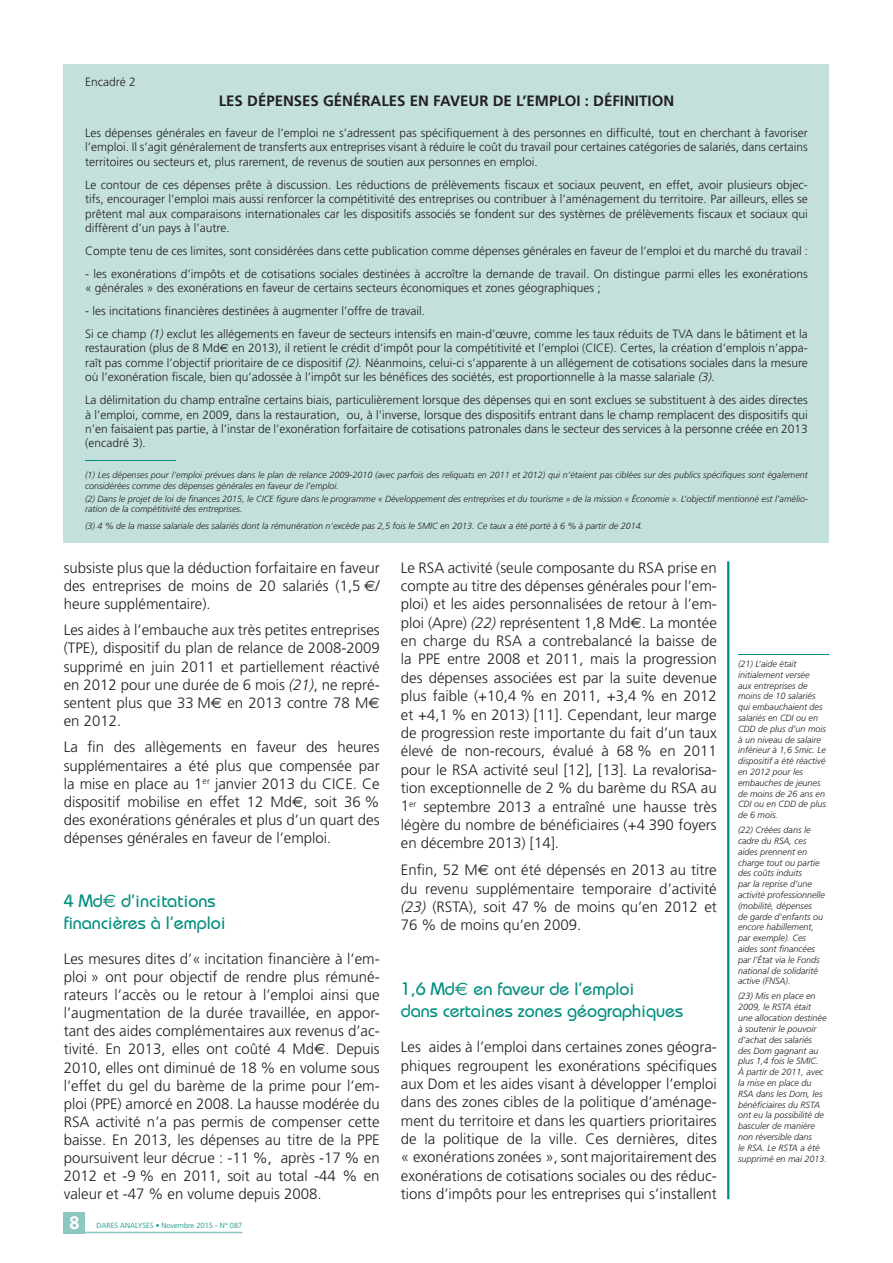
<style>
.page{position:relative;width:893px;height:1263px;background:#fff}
.page>*{position:absolute;margin:0;border:0;box-sizing:border-box;transform-origin:0 0}
.t1{font:500 18px/21.8px "Bauhaus";color:#008e7f}
.t2{font:700 18px "Frutiger";color:#fff}
.t3{font:300 15px/18.1px "Frutiger";color:#231f20;text-align:justify}
.t4{font:700 15px "Frutiger";color:#231f20}
.t5{font:300 12px/14.4px "Frutiger";color:#231f20;text-align:justify}
.t6{font:italic 300 9px/10.8px "Frutiger";color:#231f20}
.t7{font:300 7.5px "Frutiger";color:#008e7f}
.s1{font-style:italic}
.s2{font-family:"Euro Sans";font-weight:400}
</style>
<div class="page">
<hr style="left:738px;top:654px;width:91px;height:1px;background:#008e7f">
<hr style="left:727px;top:561px;width:2px;height:638px;background:#008e7f">
<div style="left:64px;top:1212px;width:21px;height:21px;background:#8cc7c2"></div>
<hr style="left:64px;top:1232px;width:178px;height:1px;background:#8cc7c2">
<div style="left:64px;top:64px;width:765px;height:479px;background:#c3e0dd"></div>
<hr style="left:85px;top:460px;width:91px;height:1px;background:#008e7f">
<p class="t5" style="left:85px;top:75px;width:52px">Encadré 2</p>
<p class="t4" style="left:219px;top:92px;width:457px">LES DÉPENSES GÉNÉRALES EN FAVEUR DE L’EMPLOI : DÉFINITION</p>
<p class="t5" style="left:85px;top:126px;width:724px">Les dépenses générales en faveur de l’emploi ne s’adressent pas spécifiquement à des personnes en difficulté, tout en cherchant à favoriser l’emploi. Il s’agit généralement de transferts aux entreprises visant à réduire le coût du travail pour certaines catégories de salariés, dans certains territoires ou secteurs et, plus rarement, de revenus de soutien aux personnes en emploi.</p>
<p class="t5" style="left:85px;top:178px;width:724px">Le contour de ces dépenses prête à discussion. Les réductions de prélèvements fiscaux et sociaux peuvent, en effet, avoir plusieurs objec&shy;tifs, encourager l’emploi mais aussi renforcer la compétitivité des entreprises ou contribuer à l’aménagement du territoire. Par ailleurs, elles se prêtent mal aux comparaisons internationales car les dispositifs associés se fondent sur des systèmes de prélèvements fiscaux et sociaux qui diffèrent d’un pays à l’autre.</p>
<p class="t5" style="left:85px;top:244px;width:724px">Compte tenu de ces limites, sont considérées dans cette publication comme dépenses générales en faveur de l’emploi et du marché du travail :</p>
<p class="t5" style="left:85px;top:267px;width:724px">- les exonérations d’impôts et de cotisations sociales destinées à accroître la demande de travail. On distingue parmi elles les exonérations « générales » des exonérations en faveur de certains secteurs économiques et zones géographiques ;</p>
<p class="t5" style="left:85px;top:300px;width:724px;line-height:23px">- les incitations financières destinées à augmenter l’offre de travail.<br>Si ce champ <span class="s1">(1)</span> exclut les allégements en faveur de secteurs intensifs en main-d’œuvre, comme les taux réduits de TVA dans le bâtiment et la</p>
<p class="t5" style="left:85px;top:341px;width:724px">restauration (plus de 8 Md<span class="s2">€</span> en 2013), il retient le crédit d’impôt pour la compétitivité et l’emploi (CICE). Certes, la création d’emplois n’appa&shy;raît pas comme l’objectif prioritaire de ce dispositif <span class="s1">(2).</span> Néanmoins, celui-ci s’apparente à un allégement de cotisations sociales dans la mesure où l’exonération fiscale, bien qu’adossée à l’impôt sur les bénéfices des sociétés, est proportionnelle à la masse salariale <span class="s1">(3).</span></p>
<p class="t5" style="left:85px;top:393px;width:724px">La délimitation du champ entraîne certains biais, particulièrement lorsque des dépenses qui en sont exclues se substituent à des aides directes à l’emploi, comme, en 2009, dans la restauration, ou, à l’inverse, lorsque des dispositifs entrant dans le champ remplacent des dispositifs qui n’en faisaient pas partie, à l’instar de l’exonération forfaitaire de cotisations patronales dans le secteur des services à la personne créée en 2013 (encadré 3).</p>
<p class="t6" style="left:85px;top:469px;width:724px">(1) Les dépenses pour l’emploi prévues dans le plan de relance 2009-2010 (avec parfois des reliquats en 2011 et 2012) qui n’étaient pas ciblées sur des publics spécifiques sont également considérées comme des dépenses générales en faveur de l’emploi.</p>
<p class="t6" style="left:85px;top:493px;width:724px">(2) Dans le projet de loi de finances 2015, le CICE figure dans le programme « Développement des entreprises et du tourisme » de la mission « Économie ». L’objectif mentionné est l’amélio&shy;ration de la compétitivité des entreprises.</p>
<p class="t6" style="left:85px;top:521px;width:560px">(3) 4 % de la masse salariale des salariés dont la rémunération n’excède pas 2,5 fois le SMIC en 2013. Ce taux a été porté à 6 % à partir de 2014.</p>
<p class="t3" style="left:64px;top:558px;width:317px">subsiste plus que la déduction forfaitaire en faveur des entreprises de moins de 20 salariés (1,5 <span class="s2">€</span>/ heure supplémentaire).</p>
<p class="t3" style="left:64px;top:621px;width:317px">Les aides à l’embauche aux très petites entreprises (TPE), dispositif du plan de relance de 2008-2009 supprimé en juin 2011 et partiellement réactivé en 2012 pour une durée de 6 mois <span class="s1">(21)</span>, ne repré&shy;sentent plus que 33 M<span class="s2">€</span> en 2013 contre 78 M<span class="s2">€ </span>en 2012.</p>
<p class="t3" style="left:64px;top:738px;width:317px">La fin des allègements en faveur des heures supplémentaires a été plus que compensée par la mise en place au 1<sup>er</sup> janvier 2013 du CICE. Ce dispositif mobilise en effet 12 Md<span class="s2">€</span>, soit 36 % des exonérations générales et plus d’un quart des dépenses générales en faveur de l’emploi.</p>
<p class="t1" style="left:64px;top:890px;width:164px">4 Md<span class="s2">€</span> d’incitations financières à l’emploi</p>
<p class="t3" style="left:64px;top:950px;width:317px">Les mesures dites d’« incitation financière à l’em&shy;ploi » ont pour objectif de rendre plus rémuné&shy;rateurs l’accès ou le retour à l’emploi ainsi que l’augmentation de la durée travaillée, en appor&shy;tant des aides complémentaires aux revenus d’ac&shy;tivité. En 2013, elles ont coûté 4 Md<span class="s2">€</span>. Depuis 2010, elles ont diminué de 18 % en volume sous l’effet du gel du barème de la prime pour l’em&shy;ploi (PPE) amorcé en 2008. La hausse modérée du RSA activité n’a pas permis de compenser cette baisse. En 2013, les dépenses au titre de la PPE poursuivent leur décrue : -11 %, après -17 % en 2012 et -9 % en 2011, soit au total -44 % en valeur et -47 % en volume depuis 2008.</p>
<p class="t2" style="left:69px;top:1212px;width:12px">8</p>
<p class="t7" style="left:97px;top:1221px;width:147px">DARES ANALYSES • Novembre 2015 - N° 087</p>
<p class="t3" style="left:401px;top:558px;width:317px">Le RSA activité (seule composante du RSA prise en compte au titre des dépenses générales pour l’em&shy;ploi) et les aides personnalisées de retour à l’em&shy;ploi (Apre) <span class="s1">(22)</span> représentent 1,8 Md<span class="s2">€</span>. La montée en charge du RSA a contrebalancé la baisse de la PPE entre 2008 et 2011, mais la progression des dépenses associées est par la suite devenue plus faible (+10,4 % en 2011, +3,4 % en 2012 et +4,1 % en 2013) [11]. Cependant, leur marge de progression reste importante du fait d’un taux élevé de non-recours, évalué à 68 % en 2011 pour le RSA activité seul [12], [13]. La revalorisa&shy;tion exceptionnelle de 2 % du barème du RSA au 1<sup>er</sup> septembre 2013 a entraîné une hausse très légère du nombre de bénéficiaires (+4 390 foyers en décembre 2013) [14].</p>
<p class="t3" style="left:401px;top:861px;width:317px">Enfin, 52 M<span class="s2">€</span> ont été dépensés en 2013 au titre du revenu supplémentaire temporaire d’activité <span class="s1">(23)</span> (RSTA), soit 47 % de moins qu’en 2012 et 76 % de moins qu’en 2009.</p>
<p class="t1" style="left:401px;top:977px;width:284px">1,6 Md<span class="s2">€</span> en faveur de l’emploi<br>dans certaines zones géographiques</p>
<p class="t3" style="left:401px;top:1038px;width:317px">Les aides à l’emploi dans certaines zones géogra&shy;phiques regroupent les exonérations spécifiques aux Dom et les aides visant à développer l’emploi dans des zones cibles de la politique d’aménage&shy;ment du territoire et dans les quartiers prioritaires de la politique de la ville. Ces dernières, dites « exonérations zonées », sont majoritairement des exonérations de cotisations sociales ou des réduc&shy;tions d’impôts pour les entreprises qui s’installent</p>
<p class="t6" style="left:738px;top:658px;width:90px">(21) L’aide était initialement versée<br>aux entreprises de moins de 10 salariés qui embauchaient des salariés en CDI ou en<br>CDD de plus d’un mois à un niveau de salaire inférieur à 1,6 Smic. Le dispositif a été réactivé en 2012 pour les embauches de jeunes de moins de 26 ans en<br>CDI ou en CDD de plus de 6 mois.</p>
<p class="t6" style="left:738px;top:825px;width:88px">(22) Créées dans le cadre du RSA, ces aides prennent en charge tout ou partie des coûts induits<br>par la reprise d’une activité professionnelle (mobilité, dépenses<br>de garde d’enfants ou encore habillement, par exemple). Ces aides sont financées par l’État via le Fonds national de solidarité active (FNSA).</p>
<p class="t6" style="left:738px;top:991px;width:91px">(23) Mis en place en<br>2009, le RSTA était une allocation destinée à soutenir le pouvoir d’achat des salariés des Dom gagnant au plus 1,4 fois le SMIC.<br>À partir de 2011, avec la mise en place du<br>RSA dans les Dom, les bénéficiaires du RSTA ont eu la possibilité de basculer de manière non réversible dans<br>le RSA. Le RSTA a été supprimé en mai 2013.</p>
</div>
